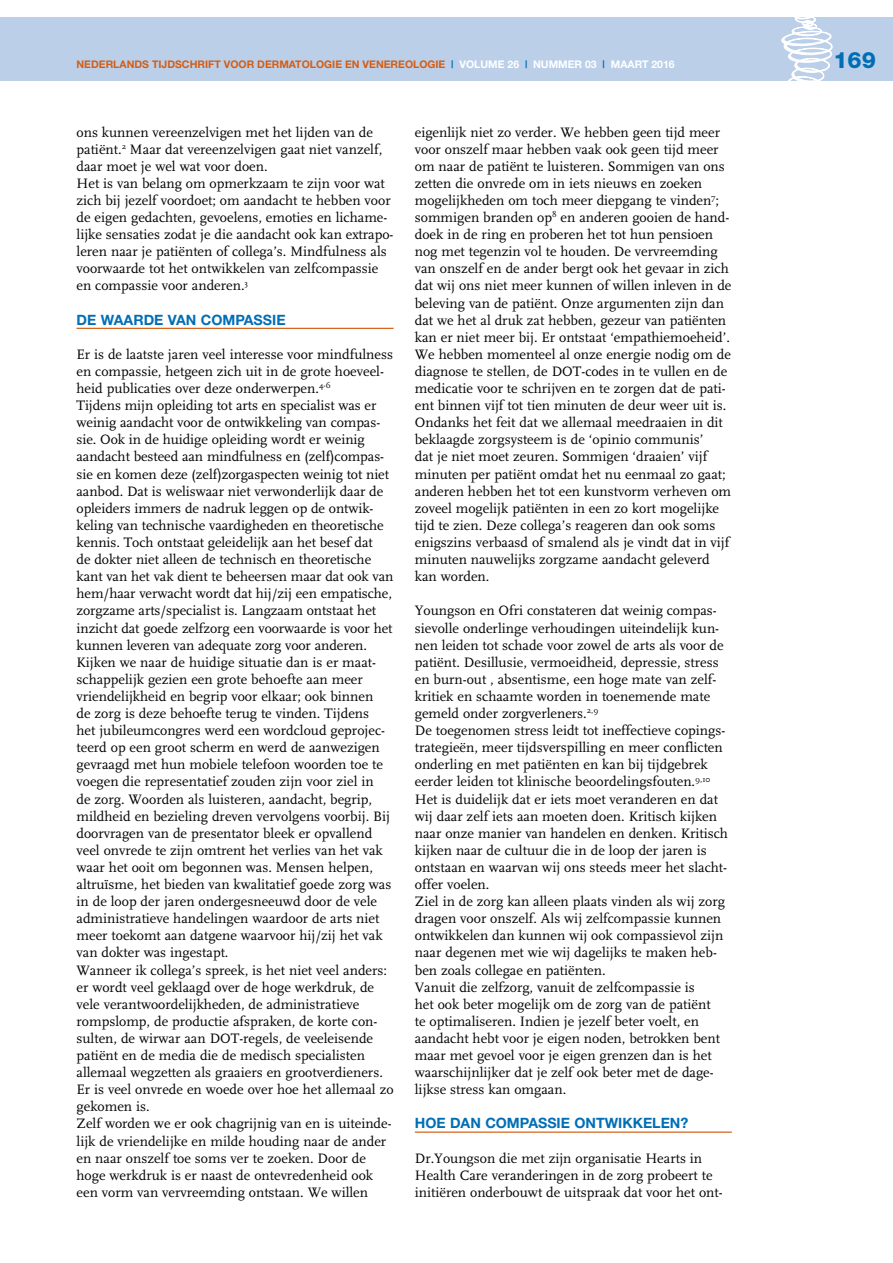
<style>
.page{position:relative;width:893px;height:1263px;background:#fff}
.page>*{position:absolute;margin:0;border:0;box-sizing:border-box;transform-origin:0 0}
.t1{font:800 22.5px "Helvetica Neue";color:#006eb6}
.t2{font:14.25px/17.1px "FF Scala";color:#000}
.t3{font:700 14.25px "Helvetica Neue";color:#006eb6}
.t4{font:700 10.5px "Helvetica Neue";color:#d25e16}
.t5{font:700 10.5px "Helvetica Neue";color:#fff}
.s1{color:#006eb6}
.s2{color:#fff}
</style>
<div class="page">
<div style="left:0;top:17px;width:893px;height:64px;background:#bccfe9"></div>
<svg style="left:781px;top:17px;width:51px;height:64px"></svg>
<hr style="left:415px;top:1131px;width:317px;height:2px;background:#d25e16">
<hr style="left:77px;top:328px;width:317px;height:1px;background:#d25e16">
<p class="t4" style="left:77px;top:58px;width:543px">NEDERLANDS TIJDSCHRIFT VOOR DERMATOLOGIE EN VENEREOLOGIE <span class="s1">|</span> <span class="s2">VOLUME 26</span> <span class="s1">|</span> <span class="s2">NUMMER 03</span> <span class="s1">|</span> <span class="s2">MAART</span></p>
<p class="t5" style="left:651px;top:58px;width:25px">2016</p>
<h1 class="t1" style="left:833px;top:47px;width:44px">169</h1>
<p class="t2" style="left:77px;top:124px;width:319px">ons kunnen vereenzelvigen met het lijden van de patiënt.<sup>2</sup> Maar dat vereenzelvigen gaat niet vanzelf, daar moet je wel wat voor doen.<br>Het is van belang om opmerkzaam te zijn voor wat zich bij jezelf voordoet; om aandacht te hebben voor de eigen gedachten, gevoelens, emoties en lichame&shy;lijke sensaties zodat je die aandacht ook kan extrapo&shy;leren naar je patiënten of collega’s. Mindfulness als voorwaarde tot het ontwikkelen van zelfcompassie en compassie voor anderen.<sup>3</sup></p>
<p class="t3" style="left:77px;top:311px;width:49px">DE WAARDE</p>
<p class="t3" style="left:168px;top:311px;width:11px">VAN</p>
<p class="t3" style="left:201px;top:311px;width:13px">COM</p>
<p class="t3" style="left:235px;top:311px;width:18px">PASSIE</p>
<p class="t2" style="left:77px;top:346px;width:319px">Er is de laatste jaren veel interesse voor mindfulness en compassie, hetgeen zich uit in de grote hoeveel&shy;heid publicaties over deze onderwerpen.<sup>4-6<br></sup>Tijdens mijn opleiding tot arts en specialist was er weinig aandacht voor de ontwikkeling van compas&shy;sie. Ook in de huidige opleiding wordt er weinig aandacht besteed aan mindfulness en (zelf)compas&shy;sie en komen deze (zelf)zorgaspecten weinig tot niet aanbod. Dat is weliswaar niet verwonderlijk daar de opleiders immers de nadruk leggen op de ontwik&shy;keling van technische vaardigheden en theoretische kennis. Toch ontstaat geleidelijk aan het besef dat<br>de dokter niet alleen de technisch en theoretische kant van het vak dient te beheersen maar dat ook van hem/haar verwacht wordt dat hij/zij een empatische, zorgzame arts/specialist is. Langzaam ontstaat het inzicht dat goede zelfzorg een voorwaarde is voor het kunnen leveren van adequate zorg voor anderen.<br>Kijken we naar de huidige situatie dan is er maat&shy;schappelijk gezien een grote behoefte aan meer vriendelijkheid en begrip voor elkaar; ook binnen<br>de zorg is deze behoefte terug te vinden. Tijdens<br>het jubileumcongres werd een wordcloud geprojec&shy;teerd op een groot scherm en werd de aanwezigen gevraagd met hun mobiele telefoon woorden toe te voegen die representatief zouden zijn voor ziel in<br>de zorg. Woorden als luisteren, aandacht, begrip, mildheid en bezieling dreven vervolgens voorbij. Bij doorvragen van de presentator bleek er opvallend veel onvrede te zijn omtrent het verlies van het vak waar het ooit om begonnen was. Mensen helpen, altruïsme, het bieden van kwalitatief goede zorg was in de loop der jaren ondergesneeuwd door de vele administratieve handelingen waardoor de arts niet meer toekomt aan datgene waarvoor hij/zij het vak van dokter was ingestapt.<br>Wanneer ik collega’s spreek, is het niet veel anders: er wordt veel geklaagd over de hoge werkdruk, de vele verantwoordelijkheden, de administratieve rompslomp, de productie afspraken, de korte con&shy;sulten, de wirwar aan DOT-regels, de veeleisende patiënt en de media die de medisch specialisten allemaal wegzetten als graaiers en grootverdieners.<br>Er is veel onvrede en woede over hoe het allemaal zo gekomen is.<br>Zelf worden we er ook chagrijnig van en is uiteinde&shy;lijk de vriendelijke en milde houding naar de ander en naar onszelf toe soms ver te zoeken. Door de hoge werkdruk is er naast de ontevredenheid ook een vorm van vervreemding ontstaan. We willen</p>
<p class="t2" style="left:415px;top:124px;width:318px">eigenlijk niet zo verder. We hebben geen tijd meer voor onszelf maar hebben vaak ook geen tijd meer om naar de patiënt te luisteren. Sommigen van ons zetten die onvrede om in iets nieuws en zoeken mogelijkheden om toch meer diepgang te vinden<sup>7</sup>; sommigen branden op<sup>8</sup> en anderen gooien de hand&shy;doek in de ring en proberen het tot hun pensioen nog met tegenzin vol te houden. De vervreemding van onszelf en de ander bergt ook het gevaar in zich dat wij ons niet meer kunnen of willen inleven in de beleving van de patiënt. Onze argumenten zijn dan dat we het al druk zat hebben, gezeur van patiënten kan er niet meer bij. Er ontstaat ‘empathiemoeheid’.<br>We hebben momenteel al onze energie nodig om de diagnose te stellen, de DOT-codes in te vullen en de medicatie voor te schrijven en te zorgen dat de pati&shy;ënt binnen vijf tot tien minuten de deur weer uit is.<br>Ondanks het feit dat we allemaal meedraaien in dit beklaagde zorgsysteem is de ‘opinio communis’<br>dat je niet moet zeuren. Sommigen ‘draaien’ vijf minuten per patiënt omdat het nu eenmaal zo gaat; anderen hebben het tot een kunstvorm verheven om zoveel mogelijk patiënten in een zo kort mogelijke tijd te zien. Deze collega’s reageren dan ook soms enigszins verbaasd of smalend als je vindt dat in vijf minuten nauwelijks zorgzame aandacht geleverd kan worden.</p>
<p class="t2" style="left:415px;top:602px;width:315px">Youngson en Ofri constateren dat weinig compas&shy;sievolle onderlinge verhoudingen uiteindelijk kun&shy;nen leiden tot schade voor zowel de arts als voor de patiënt. Desillusie, vermoeidheid, depressie, stress en burn-out , absentisme, een hoge mate van zelf&shy;kritiek en schaamte worden in toenemende mate gemeld onder zorgverleners.<sup>2,9<br></sup>De toegenomen stress leidt tot ineffectieve copings&shy;trategieën, meer tijdsverspilling en meer conflicten onderling en met patiënten en kan bij tijdgebrek eerder leiden tot klinische beoordelingsfouten.<sup>9,10<br></sup>Het is duidelijk dat er iets moet veranderen en dat wij daar zelf iets aan moeten doen. Kritisch kijken naar onze manier van handelen en denken. Kritisch kijken naar de cultuur die in de loop der jaren is ontstaan en waarvan wij ons steeds meer het slacht&shy;offer voelen.<br>Ziel in de zorg kan alleen plaats vinden als wij zorg dragen voor onszelf. Als wij zelfcompassie kunnen ontwikkelen dan kunnen wij ook compassievol zijn naar degenen met wie wij dagelijks te maken heb&shy;ben zoals collegae en patiënten.<br>Vanuit die zelfzorg, vanuit de zelfcompassie is<br>het ook beter mogelijk om de zorg van de patiënt<br>te optimaliseren. Indien je jezelf beter voelt, en aandacht hebt voor je eigen noden, betrokken bent maar met gevoel voor je eigen grenzen dan is het waarschijnlijker dat je zelf ook beter met de dage&shy;lijkse stress kan omgaan.</p>
<p class="t3" style="left:415px;top:1114px;width:46px">HOE DAN</p>
<p class="t3" style="left:485px;top:1114px;width:13px">COM</p>
<p class="t3" style="left:520px;top:1114px;width:18px">PASSIE</p>
<p class="t3" style="left:574px;top:1114px;width:11px">ONT</p>
<p class="t3" style="left:605px;top:1114px;width:49px">WIKKELEN</p>
<p class="t3" style="left:680px;top:1114px;width:9px">?</p>
<p class="t2" style="left:415px;top:1150px;width:309px">Dr.Youngson die met zijn organisatie Hearts in<br>Health Care veranderingen in de zorg probeert te initiëren onderbouwt de uitspraak dat voor het ont-</p>
</div>
